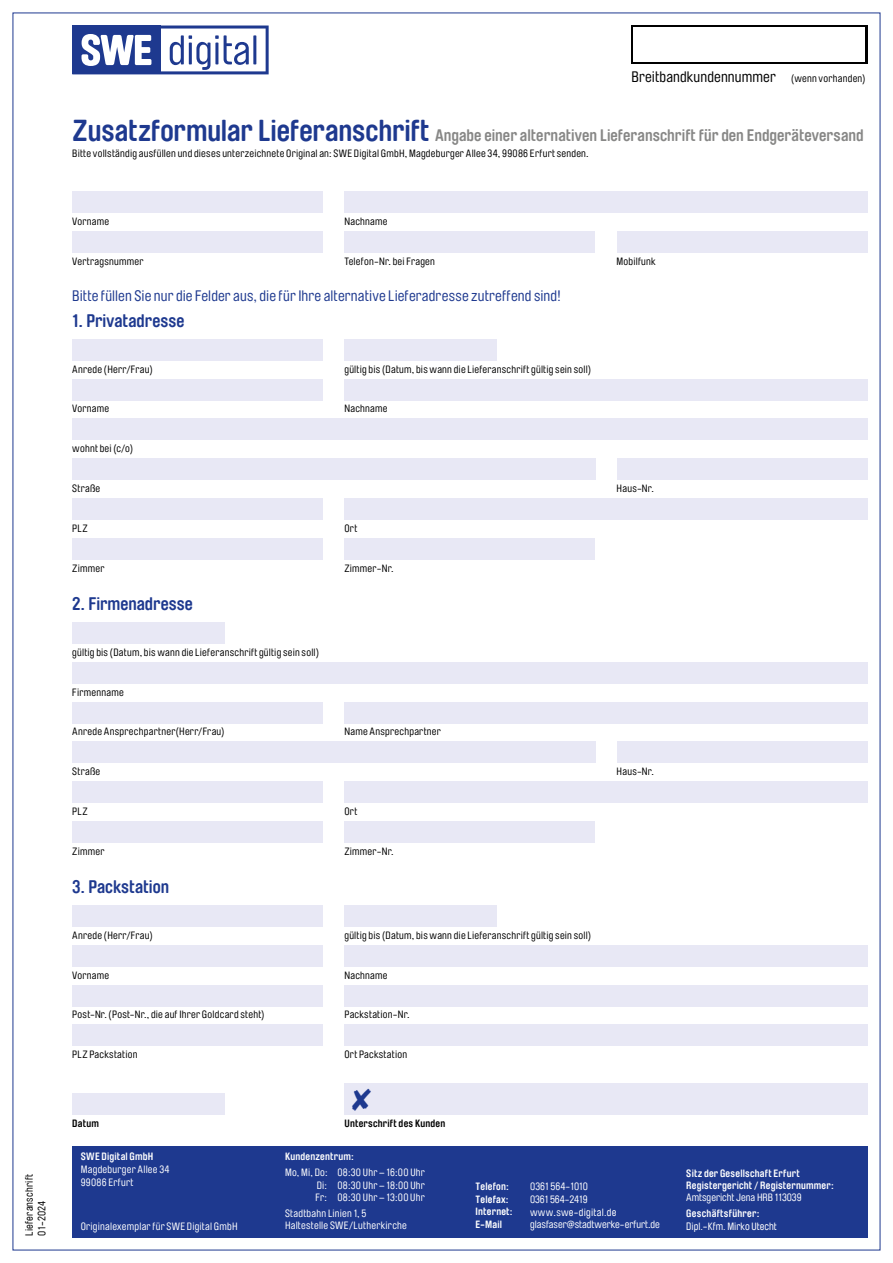
<style>
.page{position:relative;width:893px;height:1263px;background:#fff}
.page>*{position:absolute;margin:0;border:0;box-sizing:border-box;transform-origin:0 0}
.t1{font:700 18px "Brauer Neue";color:#1e398f}
.t2{font:700 16.5px "Brauer Neue";color:#878786}
.t3{font:15px "Brauer Neue";letter-spacing:.01em;color:#1e398f}
.t4{font:15px "Brauer Neue";letter-spacing:.01em;color:#000}
.t5{font:10.5px "Brauer Neue";letter-spacing:.025em;color:#000}
.t6{font:10.5px/12.6px "Brauer Neue";letter-spacing:.02em;color:#fff}
.t7{font:700 10.5px/12.6px "Brauer Neue";letter-spacing:.015em;color:#fff}
.t8{font:10.5px "Brauer Neue";color:#fff}
.t9{font:700 10.5px "Brauer Neue";letter-spacing:.015em;color:#000}
.t10{font:10.5px/12.6px "Brauer Neue";letter-spacing:.025em;color:#000}
.s1{font-size:10.5px}
.s2{font-size:30px;color:#1e398f}
</style>
<div class="page">
<svg style="left:72px;top:26px;width:197px;height:48px"></svg>
<div style="left:72px;top:662px;width:795px;height:21px;background:#e8e8f5"></div>
<div style="left:344px;top:702px;width:523px;height:21px;background:#e8e8f5"></div>
<div style="left:72px;top:702px;width:251px;height:21px;background:#e8e8f5"></div>
<div style="left:344px;top:821px;width:251px;height:22px;background:#e8e8f5"></div>
<div style="left:72px;top:821px;width:251px;height:22px;background:#e8e8f5"></div>
<div style="left:344px;top:782px;width:523px;height:21px;background:#e8e8f5"></div>
<div style="left:72px;top:782px;width:251px;height:21px;background:#e8e8f5"></div>
<div style="left:72px;top:742px;width:523px;height:21px;background:#e8e8f5"></div>
<div style="left:617px;top:742px;width:250px;height:21px;background:#e8e8f5"></div>
<div style="left:344px;top:945px;width:523px;height:21px;background:#e8e8f5"></div>
<div style="left:72px;top:945px;width:251px;height:21px;background:#e8e8f5"></div>
<div style="left:72px;top:905px;width:251px;height:21px;background:#e8e8f5"></div>
<div style="left:344px;top:985px;width:523px;height:21px;background:#e8e8f5"></div>
<div style="left:72px;top:985px;width:251px;height:21px;background:#e8e8f5"></div>
<div style="left:344px;top:1025px;width:523px;height:21px;background:#e8e8f5"></div>
<div style="left:72px;top:1025px;width:251px;height:21px;background:#e8e8f5"></div>
<div style="left:344px;top:231px;width:251px;height:22px;background:#e8e8f5"></div>
<div style="left:617px;top:231px;width:250px;height:22px;background:#e8e8f5"></div>
<div style="left:72px;top:231px;width:251px;height:22px;background:#e8e8f5"></div>
<div style="left:344px;top:191px;width:523px;height:22px;background:#e8e8f5"></div>
<div style="left:72px;top:191px;width:251px;height:22px;background:#e8e8f5"></div>
<div style="left:344px;top:538px;width:251px;height:22px;background:#e8e8f5"></div>
<div style="left:72px;top:538px;width:251px;height:22px;background:#e8e8f5"></div>
<div style="left:344px;top:379px;width:523px;height:21px;background:#e8e8f5"></div>
<div style="left:72px;top:379px;width:251px;height:21px;background:#e8e8f5"></div>
<div style="left:72px;top:419px;width:795px;height:21px;background:#e8e8f5"></div>
<div style="left:344px;top:499px;width:523px;height:21px;background:#e8e8f5"></div>
<div style="left:72px;top:499px;width:251px;height:21px;background:#e8e8f5"></div>
<div style="left:72px;top:459px;width:523px;height:21px;background:#e8e8f5"></div>
<div style="left:617px;top:459px;width:250px;height:21px;background:#e8e8f5"></div>
<div style="left:72px;top:339px;width:251px;height:21px;background:#e8e8f5"></div>
<div style="left:344px;top:1083px;width:523px;height:32px;background:#e8e8f5"></div>
<svg style="left:631px;top:26px;width:236px;height:38px"></svg>
<div style="left:634px;top:28px;width:231px;height:34px;background:#fff"></div>
<div style="left:344px;top:339px;width:153px;height:21px;background:#e8e8f5"></div>
<div style="left:72px;top:622px;width:153px;height:21px;background:#e8e8f5"></div>
<div style="left:344px;top:905px;width:153px;height:21px;background:#e8e8f5"></div>
<div style="left:72px;top:1093px;width:153px;height:22px;background:#e8e8f5"></div>
<div style="left:72px;top:1146px;width:795px;height:91px;background:#1e398f"></div>
<p class="t10" style="left:23px;top:1236px;width:63px;rotate:-90deg">Lieferanschrift<br>01-2024</p>
<h3 class="t4" style="left:631px;top:68px;width:236px">Breitbandkundennummer <span class="s1">(wenn vorhanden)</span></h3>
<h2 class="t2" style="left:72px;top:126px;width:793px"><span class="s2">Zusatzformular Lieferanschrift</span> Angabe einer alternativen Lieferanschrift für den Endgeräteversand</h2>
<p class="t5" style="left:72px;top:148px;width:518px">Bitte vollständig ausfüllen und dieses unterzeichnete Original an: SWE Digital GmbH, Magdeburger Allee 34, 99086 Erfurt senden.</p>
<p class="t5" style="left:72px;top:215px;width:38px">Vorname</p>
<p class="t5" style="left:344px;top:215px;width:45px">Nachname</p>
<p class="t5" style="left:72px;top:255px;width:73px">Vertragsnummer</p>
<p class="t5" style="left:344px;top:255px;width:92px">Telefon-Nr. bei Fragen</p>
<p class="t5" style="left:617px;top:255px;width:41px">Mobilfunk</p>
<h3 class="t3" style="left:72px;top:287px;width:490px">Bitte füllen Sie nur die Felder aus, die für Ihre alternative Lieferadresse zutreffend sind!</h3>
<h1 class="t1" style="left:72px;top:311px;width:114px">1. Privatadresse</h1>
<p class="t5" style="left:72px;top:363px;width:82px">Anrede (Herr/Frau)</p>
<p class="t5" style="left:344px;top:363px;width:248px">gültig bis (Datum, bis wann die Lieferanschrift gültig sein soll)</p>
<p class="t5" style="left:72px;top:403px;width:38px">Vorname</p>
<p class="t5" style="left:344px;top:403px;width:45px">Nachname</p>
<p class="t5" style="left:72px;top:443px;width:62px">wohnt bei (c/o)</p>
<p class="t5" style="left:72px;top:483px;width:29px">Straße</p>
<p class="t5" style="left:617px;top:483px;width:39px">Haus-Nr.</p>
<p class="t5" style="left:72px;top:523px;width:17px">PLZ</p>
<p class="t5" style="left:344px;top:523px;width:14px">Ort</p>
<p class="t5" style="left:72px;top:562px;width:34px">Zimmer</p>
<p class="t5" style="left:344px;top:562px;width:51px">Zimmer-Nr.</p>
<h1 class="t1" style="left:72px;top:594px;width:122px">2. Firmenadresse</h1>
<p class="t5" style="left:72px;top:646px;width:248px">gültig bis (Datum, bis wann die Lieferanschrift gültig sein soll)</p>
<p class="t5" style="left:72px;top:686px;width:53px">Firmenname</p>
<p class="t5" style="left:72px;top:726px;width:154px">Anrede Ansprechpartner(Herr/Frau)</p>
<p class="t5" style="left:344px;top:726px;width:98px">Name Ansprechpartner</p>
<p class="t5" style="left:72px;top:766px;width:29px">Straße</p>
<p class="t5" style="left:617px;top:766px;width:39px">Haus-Nr.</p>
<p class="t5" style="left:72px;top:806px;width:17px">PLZ</p>
<p class="t5" style="left:344px;top:806px;width:14px">Ort</p>
<p class="t5" style="left:72px;top:845px;width:34px">Zimmer</p>
<p class="t5" style="left:344px;top:845px;width:51px">Zimmer-Nr.</p>
<h1 class="t1" style="left:72px;top:876px;width:98px">3. Packstation</h1>
<p class="t5" style="left:72px;top:929px;width:82px">Anrede (Herr/Frau)</p>
<p class="t5" style="left:344px;top:929px;width:248px">gültig bis (Datum, bis wann die Lieferanschrift gültig sein soll)</p>
<p class="t5" style="left:72px;top:969px;width:38px">Vorname</p>
<p class="t5" style="left:344px;top:969px;width:45px">Nachname</p>
<p class="t5" style="left:72px;top:1009px;width:194px">Post-Nr. (Post-Nr., die auf Ihrer Goldcard steht)</p>
<p class="t5" style="left:344px;top:1009px;width:67px">Packstation-Nr.</p>
<p class="t5" style="left:72px;top:1049px;width:67px">PLZ Packstation</p>
<p class="t5" style="left:344px;top:1049px;width:64px">Ort Packstation</p>
<p class="t9" style="left:72px;top:1117px;width:28px">Datum</p>
<p class="t9" style="left:344px;top:1117px;width:102px">Unterschrift des Kunden</p>
<p class="t7" style="left:81px;top:1150px;width:74px">SWE Digital GmbH</p>
<p class="t6" style="left:81px;top:1163px;width:90px">Magdeburger Allee 34<br>99086 Erfurt</p>
<p class="t6" style="left:81px;top:1220px;width:158px">Originalexemplar für SWE Digital GmbH</p>
<p class="t7" style="left:285px;top:1150px;width:70px">Kundenzentrum:</p>
<p class="t6" style="left:316px;top:1166px;width:111px;text-align:justify;text-indent:-31px">Mo, Mi, Do: 08:30 Uhr – 16:00 Uhr Di: 08:30 Uhr – 18:00 Uhr Fr: 08:30 Uhr – 13:00 Uhr</p>
<p class="t6" style="left:285px;top:1207px;width:123px">Stadtbahn Linien 1, 5<br>Haltestelle SWE/Lutherkirche</p>
<p class="t7" style="left:476px;top:1180px;width:39px">Telefon:<br>Telefax:<br>Internet:<br>E-Mail</p>
<p class="t6" style="left:530px;top:1180px;width:88px">0361 564-1010<br>0361 564-2419 www.swe-digital.de</p>
<p class="t8" style="left:530px;top:1218px;width:131px">glasfaser@stadtwerke-erfurt.de</p>
<p class="t7" style="left:686px;top:1167px;width:149px;line-height:11.7px">Sitz der Gesellschaft Erfurt<br>Registergericht / Registernummer:</p>
<p class="t8" style="left:686px;top:1192px;width:117px">Amtsgericht Jena HRB 113039</p>
<p class="t7" style="left:686px;top:1207px;width:75px">Geschäftsführer:</p>
<p class="t8" style="left:686px;top:1220px;width:92px">Dipl.-Kfm. Mirko Utecht</p>
</div>
